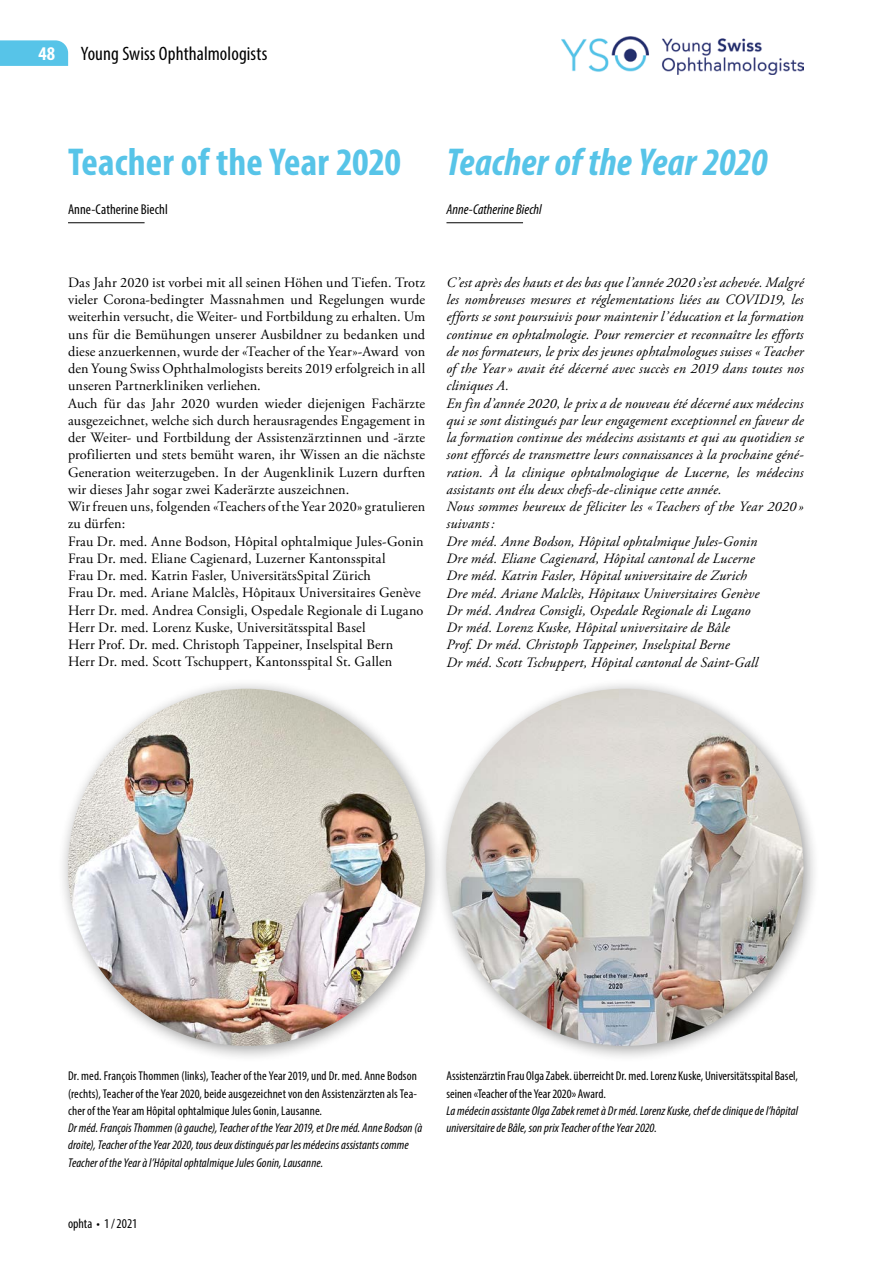
<style>
.page{position:relative;width:893px;height:1263px;background:#fff}
.page>*{position:absolute;margin:0;border:0;box-sizing:border-box;transform-origin:0 0}
.t1{font:700 condensed 39px "Myriad Pro";letter-spacing:.005em;color:#57c4e8}
.t2{font:italic 700 condensed 39px "Myriad Pro";letter-spacing:.005em;color:#57c4e8}
.t3{font:condensed 19.5px "Myriad Pro";letter-spacing:.005em;color:#000}
.t4{font:700 condensed 19.5px "Myriad Pro";color:#fff}
.t5{font:italic 14.25px/17.2px "Adobe Garamond Pro";letter-spacing:.01em;color:#000}
.t6{font:14.25px/17.2px "Adobe Garamond Pro";letter-spacing:.01em;color:#000}
.t7{font:condensed 14.25px "Myriad Pro";letter-spacing:.005em;color:#000}
.t8{font:italic condensed 14.25px "Myriad Pro";letter-spacing:.005em;color:#000}
.t9{font:condensed 13.5px "Myriad Pro";color:#000}
.t10{font:italic condensed 12.75px/17.2px "Myriad Pro";letter-spacing:.005em;color:#000}
.t11{font:condensed 12.75px/17.2px "Myriad Pro";color:#000;text-align:justify}
</style>
<div class="page">
<svg style="left:0;top:40px;width:68px;height:26px;background:#5dc6e8"></svg>
<img style="left:561px;top:36px;width:243px;height:38px">
<hr style="left:68px;top:222px;width:77px;height:1px;background:#000">
<div style="left:57px;top:678px;width:385px;height:385px;background:#000;opacity:.4"></div>
<img style="left:68px;top:689px;width:357px;height:357px;border-radius:179px">
<div style="left:435px;top:678px;width:385px;height:385px;background:#000;opacity:.4"></div>
<img style="left:446px;top:689px;width:357px;height:357px;border-radius:179px">
<hr style="left:446px;top:222px;width:77px;height:1px;background:#000">
<h2 class="t4" style="left:39px;top:41px;width:18px">48</h2>
<h2 class="t3" style="left:81px;top:42px;width:188px">Young Swiss Ophthalmologists</h2>
<h1 class="t1" style="left:68px;top:138px;width:335px">Teacher of the Year 2020</h1>
<p class="t7" style="left:68px;top:201px;width:101px">Anne-Catherine Biechl</p>
<h1 class="t2" style="left:446px;top:138px;width:323px">Teacher of the Year 2020</h1>
<p class="t8" style="left:446px;top:201px;width:97px">Anne-Catherine Biechl</p>
<p class="t6" style="left:68px;top:274px;width:359px">Das Jahr 2020 ist vorbei mit all seinen Höhen und Tiefen. Trotz vieler Corona-bedingter Massnahmen und Regelungen wurde weiterhin versucht, die Weiter- und Fortbildung zu erhalten. Um uns für die Bemühungen unserer Ausbildner zu bedanken und diese anzuerkennen, wurde der «Teacher of the Year»-Award von den Young Swiss Ophthalmologists bereits 2019 erfolgreich in all unseren Partnerkliniken verliehen.<br>Auch für das Jahr 2020 wurden wieder diejenigen Fachärzte ausgezeichnet, welche sich durch herausragendes Engagement in der Weiter- und Fortbildung der Assistenzärztinnen und -ärzte profilierten und stets bemüht waren, ihr Wissen an die nächste Generation weiterzugeben. In der Augenklinik Luzern durften wir dieses Jahr sogar zwei Kaderärzte auszeichnen.<br>Wir freuen uns, folgenden «Teachers of the Year 2020» gratulieren zu dürfen:<br>Frau Dr. med. Anne Bodson, Hôpital ophtalmique Jules-Gonin Frau Dr. med. Eliane Cagienard, Luzerner Kantonsspital<br>Frau Dr. med. Katrin Fasler, UniversitätsSpital Zürich<br>Frau Dr. med. Ariane Malclès, Hôpitaux Universitaires Genève Herr Dr. med. Andrea Consigli, Ospedale Regionale di Lugano Herr Dr. med. Lorenz Kuske, Universitätsspital Basel<br>Herr Prof. Dr. med. Christoph Tappeiner, Inselspital Bern<br>Herr Dr. med. Scott Tschuppert, Kantonsspital St. Gallen</p>
<p class="t5" style="left:446px;top:274px;width:359px">C’est après des hauts et des bas que l’année 2020 s’est achevée. Malgré les nombreuses mesures et réglementations liées au COVID19, les efforts se sont poursuivis pour maintenir l’éducation et la formation continue en ophtalmologie. Pour remercier et reconnaître les efforts de nos formateurs, le prix des jeunes ophtalmologues suisses «Teacher of the Year » avait été décerné avec succès en 2019 dans toutes nos cliniques A.<br>En fin d’année 2020, le prix a de nouveau été décerné aux médecins qui se sont distingués par leur engagement exceptionnel en faveur de la formation continue des médecins assistants et qui au quotidien se sont efforcés de transmettre leurs connaissances à la prochaine géné&shy;ration. À la clinique ophtalmologique de Lucerne, les médecins assistants ont élu deux chefs-de-clinique cette année.<br>Nous sommes heureux de féliciter les «Teachers of the Year 2020 » suivants:<br>Dre méd. Anne Bodson, Hôpital ophtalmique Jules-Gonin<br>Dre méd. Eliane Cagienard, Hôpital cantonal de Lucerne<br>Dre méd. Katrin Fasler, Hôpital universitaire de Zurich<br>Dre méd. Ariane Malclès, Hôpitaux Universitaires Genève<br>Dr méd. Andrea Consigli, Ospedale Regionale di Lugano<br>Dr méd. Lorenz Kuske, Hôpital universitaire de Bâle<br>Prof. Dr méd. Christoph Tappeiner, Inselspital Berne<br>Dr méd. Scott Tschuppert, Hôpital cantonal de Saint-Gall</p>
<p class="t11" style="left:68px;top:1067px;width:351px">Dr. med. François Thommen (links), Teacher of the Year 2019, und Dr. med. Anne Bodson (rechts), Teacher of the Year 2020, beide ausgezeichnet von den Assistenzärzten als Tea&shy;cher of the Year am Hôpital ophtalmique Jules Gonin, Lausanne.</p>
<p class="t10" style="left:68px;top:1119px;width:356px">Dr méd. François Thommen (à gauche), Teacher of the Year 2019, et Dre méd. Anne Bodson (à droite), Teacher of the Year 2020, tous deux distingués par les médecins assistants comme<br>Teacher of the Year à l’Hôpital ophtalmique Jules Gonin, Lausanne.</p>
<p class="t9" style="left:68px;top:1215px;width:71px">ophta • 1/2021</p>
<p class="t11" style="left:446px;top:1067px;width:353px">Assistenzärztin Frau Olga Zabek. überreicht Dr. med. Lorenz Kuske, Universitätsspital Basel, seinen «Teacher of the Year 2020» Award.</p>
<p class="t10" style="left:446px;top:1102px;width:353px">La médecin assistante Olga Zabek remet à Dr méd. Lorenz Kuske, chef de clinique de l’hôpital universitaire de Bâle, son prix Teacher of the Year 2020.</p>
</div>
